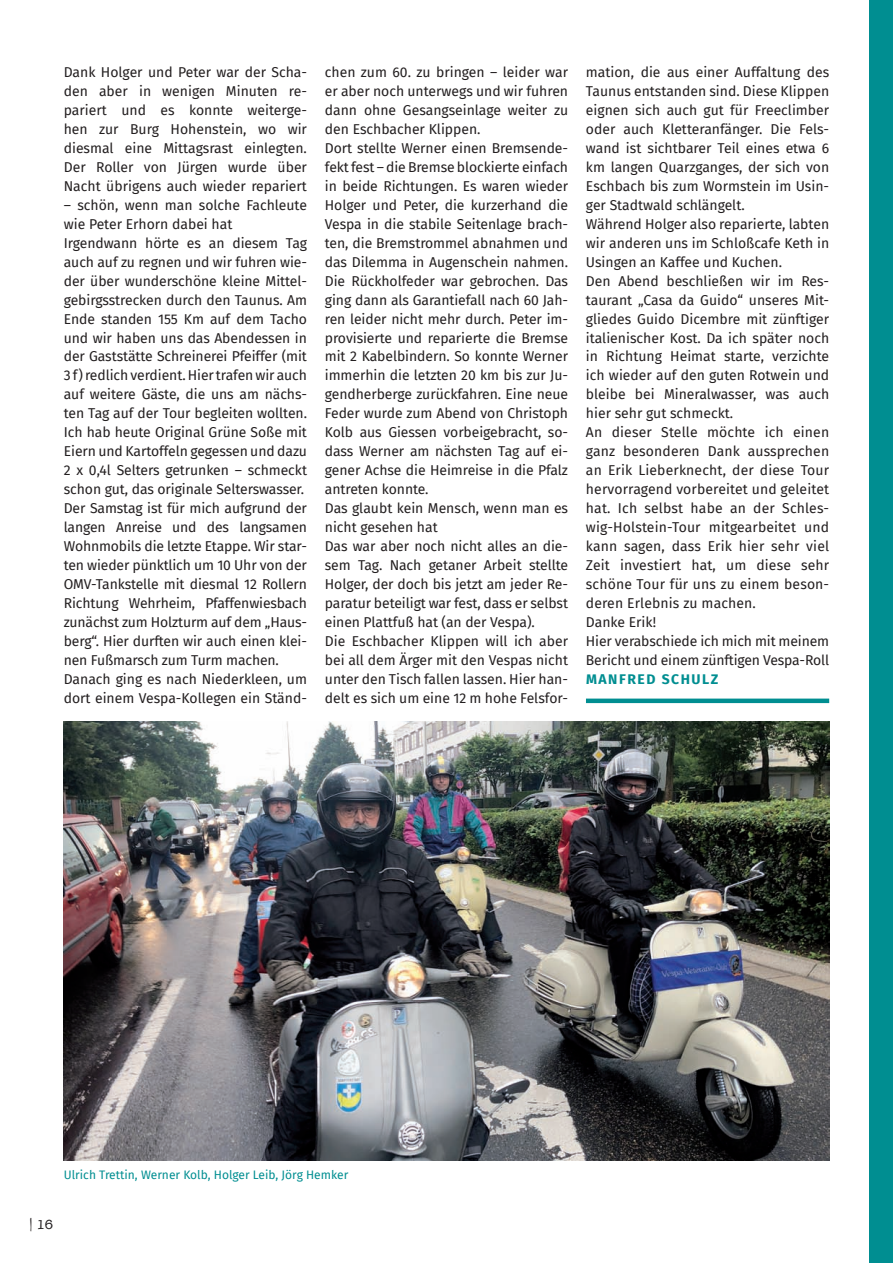
<style>
.page{position:relative;width:893px;height:1263px;background:#fff}
.page>*{position:absolute;margin:0;border:0;box-sizing:border-box;transform-origin:0 0}
.t1{font:13.95px/18.9px "Fira Sans";letter-spacing:-.005em;color:#231f20}
.t2{font:700 13.95px "Fira Sans";letter-spacing:.11em;color:#008e91}
.t3{font:13.5px "Quattro Tempi Solid";color:#231f20}
.t4{font:12px "Fira Sans";color:#008e91}
</style>
<div class="page">
<img style="left:64px;top:721px;width:765px;height:440px">
<div style="left:586px;top:698px;width:243px;height:5px;background:#008e91"></div>
<div style="left:869px;top:0;width:24px;height:1263px;background:#008e91"></div>
<p class="t1" style="left:64px;top:62px;width:245px;text-align:justify">Dank Holger und Peter war der Scha&shy;den aber in wenigen Minuten re&shy;pariert und es konnte weiterge&shy;hen zur Burg Hohenstein, wo wir diesmal eine Mittagsrast einlegten.<br>Der Roller von Jürgen wurde über Nacht übrigens auch wieder repariert</p>
<p class="t1" style="left:64px;top:195px;width:245px">– schön, wenn man solche Fachleute wie Peter Erhorn dabei hat Irgendwann hörte es an diesem Tag auch auf zu regnen und wir fuhren wie&shy;der über wunderschöne kleine Mittel&shy;gebirgsstrecken durch den Taunus. Am Ende standen 155 Km auf dem Tacho und wir haben uns das Abendessen in der Gaststätte Schreinerei Pfeiffer (mit 3 f) redlich verdient. Hier trafen wir auch auf weitere Gäste, die uns am nächs&shy;ten Tag auf der Tour begleiten wollten.<br>Ich hab heute Original Grüne Soße mit Eiern und Kartoffeln gegessen und dazu 2 x 0,4l Selters getrunken – schmeckt schon gut, das originale Selterswasser.<br>Der Samstag ist für mich aufgrund der langen Anreise und des langsamen Wohnmobils die letzte Etappe. Wir star&shy;ten wieder pünktlich um 10 Uhr von der OMV-Tankstelle mit diesmal 12 Rollern Richtung Wehrheim, Pfaffenwiesbach zunächst zum Holzturm auf dem „Haus&shy;berg“. Hier durften wir auch einen klei&shy;nen Fußmarsch zum Turm machen.<br>Danach ging es nach Niederkleen, um dort einem Vespa-Kollegen ein Ständ-</p>
<p class="t1" style="left:325px;top:62px;width:245px">chen zum 60. zu bringen – leider war er aber noch unterwegs und wir fuhren dann ohne Gesangseinlage weiter zu den Eschbacher Klippen.<br>Dort stellte Werner einen Bremsende&shy;fekt fest – die Bremse blockierte einfach in beide Richtungen. Es waren wieder Holger und Peter, die kurzerhand die Vespa in die stabile Seitenlage brach&shy;ten, die Bremstrommel abnahmen und das Dilemma in Augenschein nahmen.<br>Die Rückholfeder war gebrochen. Das ging dann als Garantiefall nach 60 Jah&shy;ren leider nicht mehr durch. Peter im&shy;provisierte und reparierte die Bremse mit 2 Kabelbindern. So konnte Werner immerhin die letzten 20 km bis zur Ju&shy;gendherberge zurückfahren. Eine neue Feder wurde zum Abend von Christoph Kolb aus Giessen vorbeigebracht, so&shy;dass Werner am nächsten Tag auf ei&shy;gener Achse die Heimreise in die Pfalz antreten konnte.<br>Das glaubt kein Mensch, wenn man es nicht gesehen hat<br>Das war aber noch nicht alles an die&shy;sem Tag. Nach getaner Arbeit stellte Holger, der doch bis jetzt am jeder Re&shy;paratur beteiligt war fest, dass er selbst einen Plattfuß hat (an der Vespa).<br>Die Eschbacher Klippen will ich aber bei all dem Ärger mit den Vespas nicht unter den Tisch fallen lassen. Hier han&shy;delt es sich um eine 12 m hohe Felsfor-</p>
<p class="t1" style="left:586px;top:62px;width:245px">mation, die aus einer Auffaltung des Taunus entstanden sind. Diese Klippen eignen sich auch gut für Freeclimber oder auch Kletteranfänger. Die Fels&shy;wand ist sichtbarer Teil eines etwa 6 km langen Quarzganges, der sich von Eschbach bis zum Wormstein im Usin&shy;ger Stadtwald schlängelt.<br>Während Holger also reparierte, labten wir anderen uns im Schloßcafe Keth in Usingen an Kaffee und Kuchen.<br>Den Abend beschließen wir im Res&shy;taurant „Casa da Guido“ unseres Mit&shy;gliedes Guido Dicembre mit zünftiger italienischer Kost. Da ich später noch in Richtung Heimat starte, verzichte ich wieder auf den guten Rotwein und bleibe bei Mineralwasser, was auch hier sehr gut schmeckt.<br>An dieser Stelle möchte ich einen ganz besonderen Dank aussprechen an Erik Lieberknecht, der diese Tour hervorragend vorbereitet und geleitet hat. Ich selbst habe an der Schles&shy;wig-Holstein-Tour mitgearbeitet und kann sagen, dass Erik hier sehr viel Zeit investiert hat, um diese sehr schöne Tour für uns zu einem beson&shy;deren Erlebnis zu machen.<br>Danke Erik!<br>Hier verabschiede ich mich mit meinem Bericht und einem zünftigen Vespa-Roll</p>
<p class="t2" style="left:586px;top:667px;width:134px">MANFRED SCHULZ</p>
<p class="t4" style="left:64px;top:1165px;width:286px">Ulrich Trettin, Werner Kolb, Holger Leib, Jörg Hemker</p>
<p class="t3" style="left:29px;top:1217px;width:26px">| 16</p>
</div>
